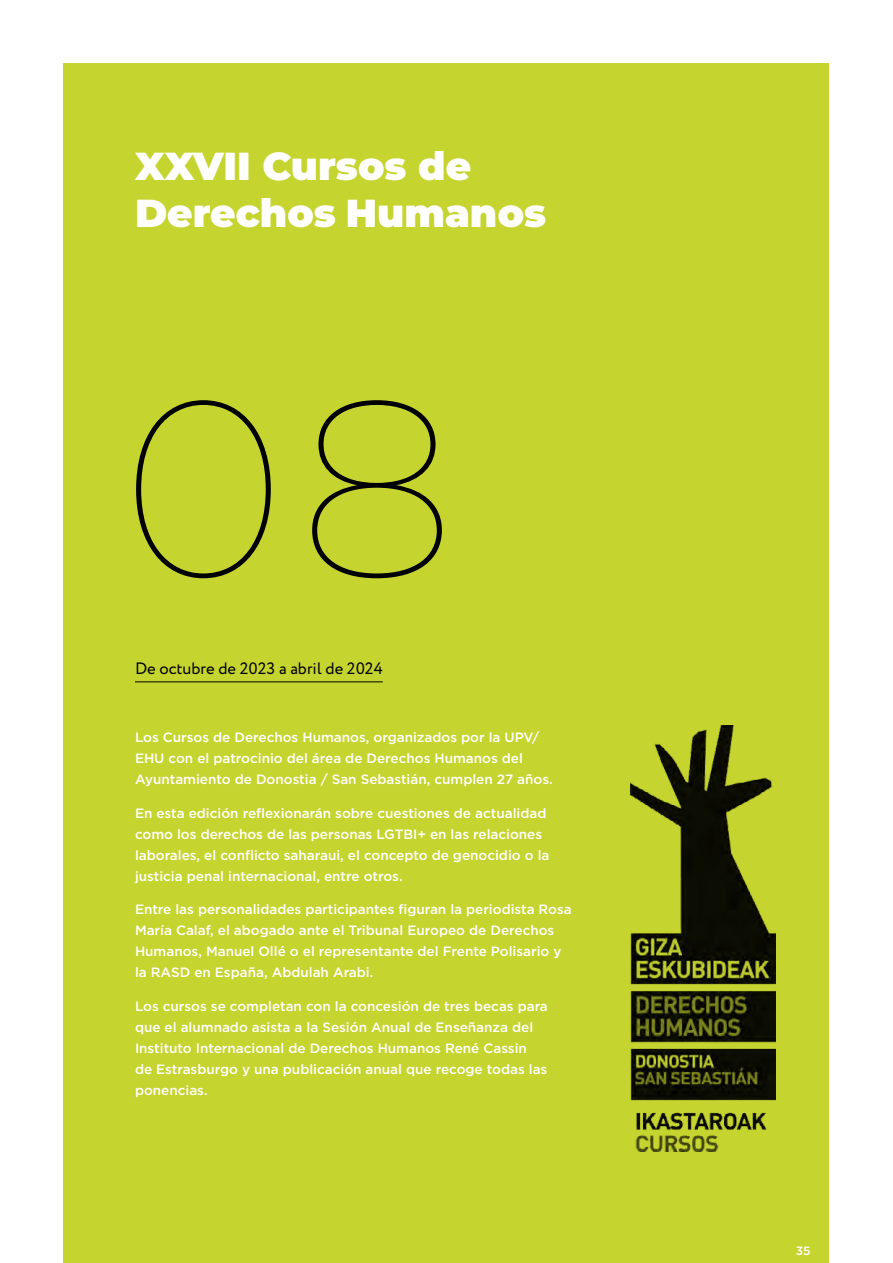
<style>
.page{position:relative;width:893px;height:1263px;background:#fff}
.page>*{position:absolute;margin:0;border:0;box-sizing:border-box;transform-origin:0 0}
.t1{font:100 252.3px "Montserrat";color:#000}
.t2{font:900 39px/46.8px "Montserrat";color:#fff}
.t3{font:16.5px "Circe";color:#000}
.t4{font:500 13.5px/21px "Gotham";color:#fff}
.t5{font:500 12px "Gotham";color:#fff}
</style>
<div class="page">
<div style="left:64px;top:64px;width:765px;height:1199px;background:#c6d430"></div>
<img style="left:630px;top:726px;width:145px;height:425px">
<hr style="left:135px;top:681px;width:248px;height:1px;background:#000">
<h2 class="t2" style="left:135px;top:140px;width:413px">XXVII Cursos de<br>Derechos Humanos</h2>
<h1 class="t1" style="left:121px;top:320px;width:336px">08</h1>
<p class="t3" style="left:135px;top:658px;width:249px">De octubre de 2023 a abril de 2024</p>
<p class="t4" style="left:135px;top:726px;width:419px">Los Cursos de Derechos Humanos, organizados por la UPV/<br>EHU con el patrocinio del área de Derechos Humanos del<br>Ayuntamiento de Donostia / San Sebastián, cumplen 27 años.</p>
<p class="t4" style="left:135px;top:802px;width:416px">En esta edición reflexionarán sobre cuestiones de actualidad como los derechos de las personas LGTBI+ en las relaciones laborales, el conflicto saharaui, el concepto de genocidio o la justicia penal internacional, entre otros.</p>
<p class="t4" style="left:135px;top:899px;width:438px">Entre las personalidades participantes figuran la periodista Rosa María Calaf, el abogado ante el Tribunal Europeo de Derechos Humanos, Manuel Ollé o el representante del Frente Polisario y la RASD en España, Abdulah Arabi.</p>
<p class="t4" style="left:135px;top:996px;width:414px">Los cursos se completan con la concesión de tres becas para que el alumnado asista a la Sesión Anual de Enseñanza del Instituto Internacional de Derechos Humanos René Cassin<br>de Estrasburgo y una publicación anual que recoge todas las ponencias.</p>
<p class="t5" style="left:796px;top:1242px;width:16px">35</p>
</div>
